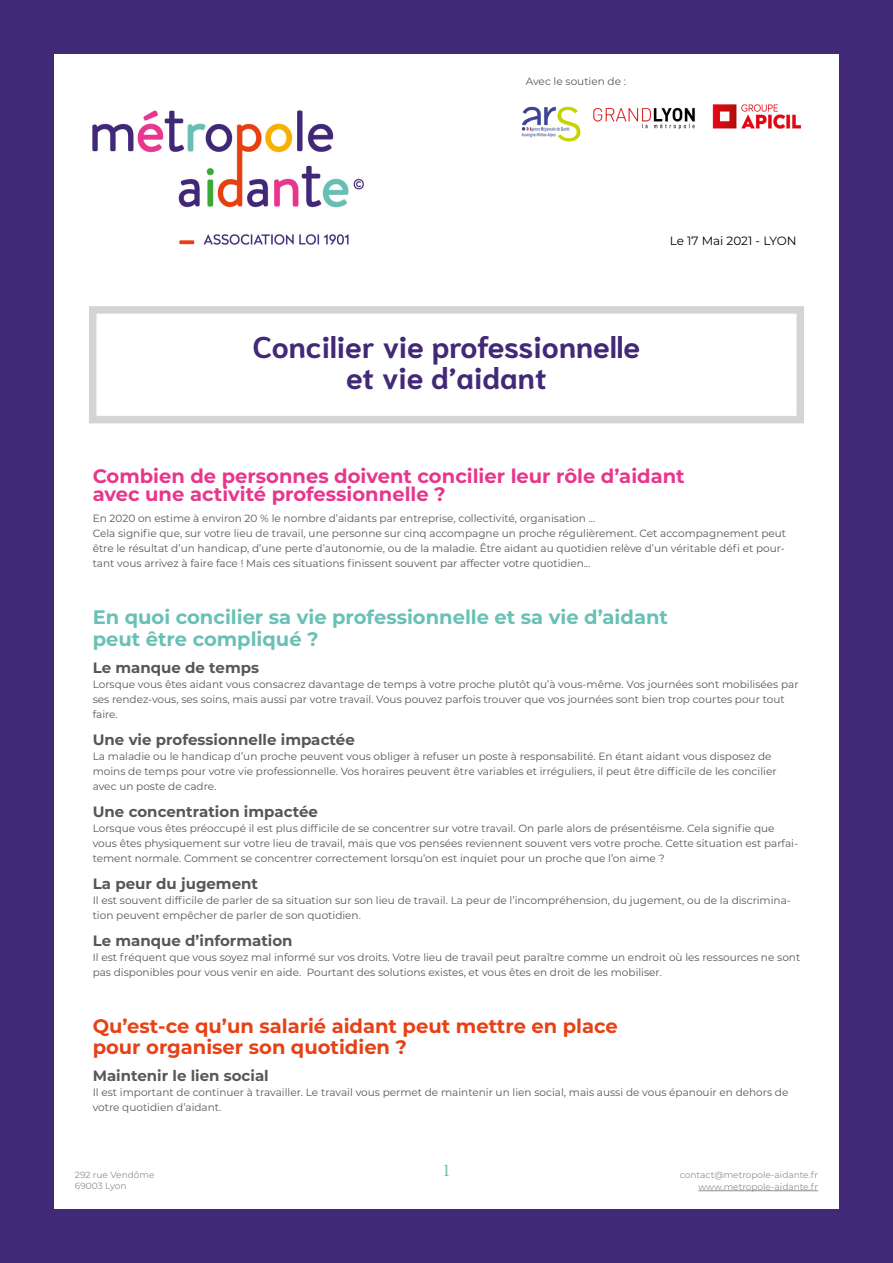
<style>
.page{position:relative;width:893px;height:1263px;background:#422977}
.page>*{position:absolute;margin:0;border:0;box-sizing:border-box;transform-origin:0 0}
.t1{font:700 30px/31.5px "Niramit";color:#422977;text-align:center}
.t2{font:700 19.5px/18px "Montserrat";color:#e7378c}
.t3{font:700 19.5px/21px "Montserrat";color:#e74116}
.t4{font:700 19.5px/21.6px "Montserrat";color:#68c0b6}
.t5{font:18px "Minion Pro";color:#68c0b6}
.t6{font:700 15px "Montserrat";color:#585758}
.t7{font:700 15px "Montserrat";color:#595859}
.t8{font:12px "Montserrat";color:#000}
.t9{font:10.5px/15px "Montserrat";color:#585758}
.t10{font:10.5px/15px "Montserrat";color:#595859}
.t11{font:9px/11.7px "Montserrat";color:#8e8f8f;text-align:right}
</style>
<div class="page">
<div style="left:54px;top:54px;width:785px;height:1155px;background:#fff"></div>
<hr style="left:698px;top:1190px;width:120px;height:1px;background:#8e8f8f">
<img style="left:92px;top:110px;width:272px;height:135px">
<div style="left:89px;top:306px;width:715px;height:117px;border:8px solid #d4d4d4"></div>
<img style="left:521px;top:104px;width:281px;height:38px">
<p class="t10" style="left:526px;top:74px;width:102px">Avec le soutien de :</p>
<p class="t8" style="left:670px;top:232px;width:128px">Le 17 Mai 2021 - LYON</p>
<h1 class="t1" style="left:253px;top:332px;width:389px">Concilier vie professionnelle et vie d’aidant</h1>
<h2 class="t2" style="left:93px;top:466px;width:593px">Combien de personnes doivent concilier leur rôle d’aidant avec une activité professionnelle ?</h2>
<p class="t9" style="left:93px;top:510px;width:695px">En 2020 on estime à environ 20 % le nombre d’aidants par entreprise, collectivité, organisation ...<br>Cela signifie que, sur votre lieu de travail, une personne sur cinq accompagne un proche régulièrement. Cet accompagnement peut être le résultat d’un handicap, d’une perte d’autonomie, ou de la maladie. Être aidant au quotidien relève d’un véritable défi et pour&shy;tant vous arrivez à faire face ! Mais ces situations finissent souvent par affecter votre quotidien…</p>
<h2 class="t4" style="left:93px;top:605px;width:577px">En quoi concilier sa vie professionnelle et sa vie d’aidant peut être compliqué ?</h2>
<h3 class="t6" style="left:93px;top:657px;width:168px">Le manque de temps</h3>
<p class="t9" style="left:93px;top:676px;width:707px">Lorsque vous êtes aidant vous consacrez davantage de temps à votre proche plutôt qu’à vous-même. Vos journées sont mobilisées par ses rendez-vous, ses soins, mais aussi par votre travail. Vous pouvez parfois trouver que vos journées sont bien trop courtes pour tout faire.</p>
<h3 class="t6" style="left:93px;top:729px;width:264px">Une vie professionnelle impactée</h3>
<p class="t9" style="left:93px;top:748px;width:685px">La maladie ou le handicap d’un proche peuvent vous obliger à refuser un poste à responsabilité. En étant aidant vous disposez de moins de temps pour votre vie professionnelle. Vos horaires peuvent être variables et irréguliers, il peut être difficile de les concilier avec un poste de cadre.</p>
<h3 class="t6" style="left:93px;top:801px;width:227px">Une concentration impactée</h3>
<p class="t9" style="left:93px;top:820px;width:707px">Lorsque vous êtes préoccupé il est plus difficile de se concentrer sur votre travail. On parle alors de présentéisme. Cela signifie que vous êtes physiquement sur votre lieu de travail, mais que vos pensées reviennent souvent vers votre proche. Cette situation est parfai&shy;tement normale. Comment se concentrer correctement lorsqu’on est inquiet pour un proche que l’on aime ?</p>
<h3 class="t6" style="left:93px;top:873px;width:167px">La peur du jugement</h3>
<p class="t9" style="left:93px;top:892px;width:700px">Il est souvent difficile de parler de sa situation sur son lieu de travail. La peur de l’incompréhension, du jugement, ou de la discrimina&shy;tion peuvent empêcher de parler de son quotidien.</p>
<h3 class="t6" style="left:93px;top:930px;width:201px">Le manque d’information</h3>
<p class="t9" style="left:93px;top:949px;width:709px">Il est fréquent que vous soyez mal informé sur vos droits. Votre lieu de travail peut paraître comme un endroit où les ressources ne sont pas disponibles pour vous venir en aide. Pourtant des solutions existes, et vous êtes en droit de les mobiliser.</p>
<h2 class="t3" style="left:93px;top:1014px;width:527px">Qu’est-ce qu’un salarié aidant peut mettre en place pour organiser son quotidien ?</h2>
<h3 class="t7" style="left:93px;top:1065px;width:178px">Maintenir le lien social</h3>
<p class="t10" style="left:93px;top:1084px;width:697px">Il est important de continuer à travailler. Le travail vous permet de maintenir un lien social, mais aussi de vous épanouir en dehors de votre quotidien d’aidant.</p>
<p class="t11" style="left:75px;top:1169px;width:81px">292 rue Vendôme</p>
<h3 class="t5" style="left:442px;top:1158px;width:10px">1</h3>
<p class="t11" style="left:75px;top:1179px;width:53px">69003 Lyon</p>
<p class="t11" style="left:680px;top:1169px;width:140px">contact@metropole-aidante.fr www.metropole-aidante.fr</p>
</div>
